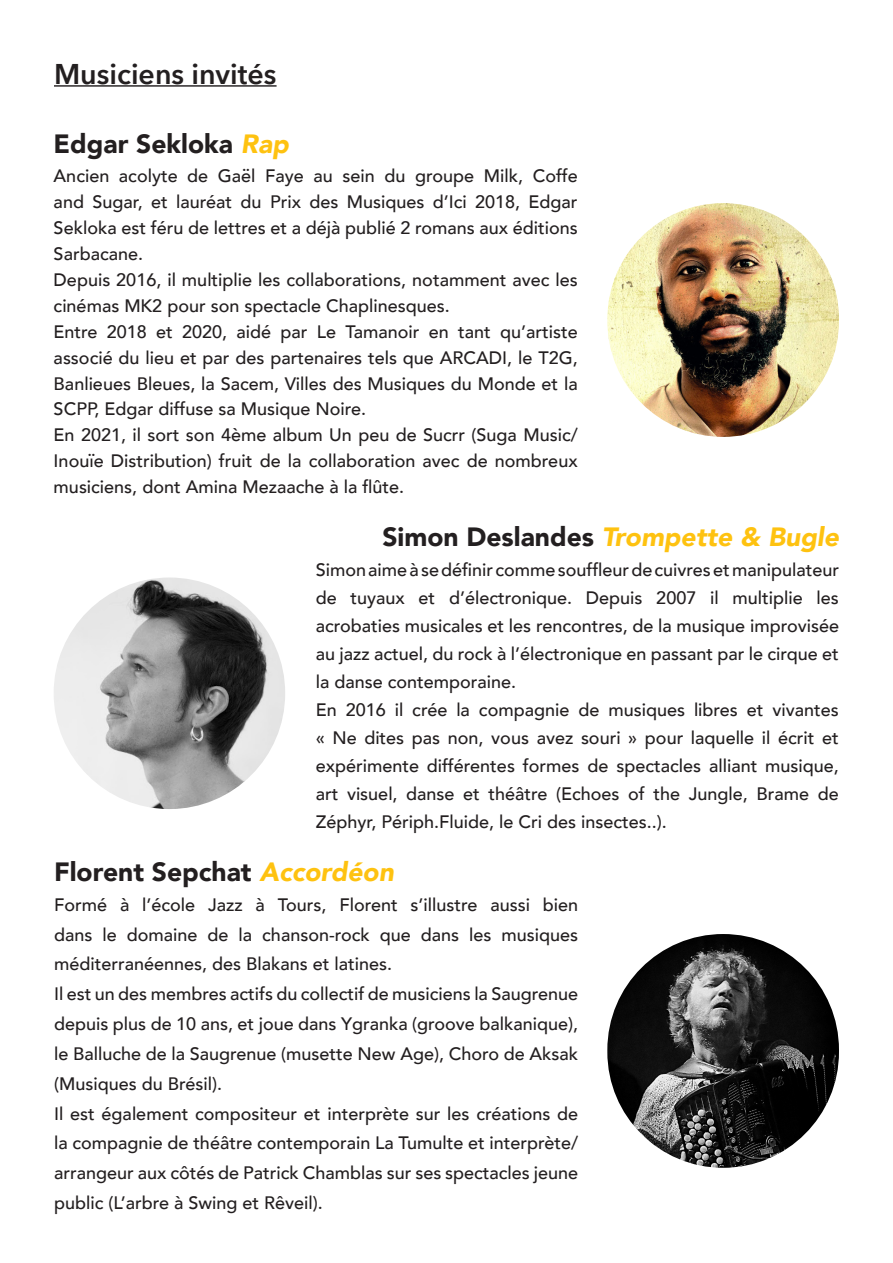
<style>
.page{position:relative;width:893px;height:1263px;background:#fff}
.page>*{position:absolute;margin:0;border:0;box-sizing:border-box;transform-origin:0 0}
.t1{font:600 28.5px "Avenir Next";color:#231f20}
.t2{font:900 26.4px "Avenir";color:#231f20}
.t3{font:italic 900 26.4px "Avenir";color:#fec210}
.t4{font:500 18px/26px "Avenir";color:#231f20;text-align:justify}
.s1{font-style:italic;color:#fec210}
.s2{font-style:normal;color:#231f20}
</style>
<div class="page">
<hr style="left:54px;top:85px;width:223px;height:2px;background:#231f20">
<img style="left:607px;top:203px;width:232px;height:234px;border-radius:116px">
<img style="left:54px;top:577px;width:231px;height:232px;border-radius:116px">
<img style="left:607px;top:934px;width:232px;height:234px;border-radius:116px">
<p class="t1" style="left:54px;top:49px;width:224px">Musiciens invités</p>
<p class="t2" style="left:54px;top:121px;width:237px">Edgar Sekloka <span class="s1">Rap</span></p>
<p class="t4" style="left:54px;top:162px;width:526px">Ancien acolyte de Gaël Faye au sein du groupe Milk, Coffe and Sugar, et lauréat du Prix des Musiques d’Ici 2018, Edgar Sekloka est féru de lettres et a déjà publié 2 romans aux éditions Sarbacane.</p>
<p class="t4" style="left:54px;top:266px;width:526px">Depuis 2016, il multiplie les collaborations, notamment avec les cinémas MK2 pour son spectacle Chaplinesques.</p>
<p class="t4" style="left:54px;top:318px;width:526px">Entre 2018 et 2020, aidé par Le Tamanoir en tant qu’artiste associé du lieu et par des partenaires tels que ARCADI, le T2G, Banlieues Bleues, la Sacem, Villes des Musiques du Monde et la SCPP, Edgar diffuse sa Musique Noire.</p>
<p class="t4" style="left:54px;top:421px;width:526px">En 2021, il sort son 4ème album Un peu de Sucrr (Suga Music/ Inouïe Distribution) fruit de la collaboration avec de nombreux musiciens, dont Amina Mezaache à la flûte.</p>
<p class="t3" style="left:382px;top:515px;width:458px"><span class="s2">Simon Deslandes</span> Trompette &amp; Bugle</p>
<p class="t4" style="left:316px;top:555px;width:525px;line-height:28px">Simonaimeàsedéfinir commesouffleurdecuivresetmanipulateur de tuyaux et d’électronique. Depuis 2007 il multiplie les acrobaties musicales et les rencontres, de la musique improvisée au jazz actuel, du rock à l’électronique en passant par le cirque et la danse contemporaine.</p>
<p class="t4" style="left:316px;top:695px;width:525px;line-height:28px">En 2016 il crée la compagnie de musiques libres et vivantes « Ne dites pas non, vous avez souri » pour laquelle il écrit et expérimente différentes formes de spectacles alliant musique, art visuel, danse et théâtre (Echoes of the Jungle, Brame de Zéphyr, Périph.Fluide, le Cri des insectes..).</p>
<p class="t2" style="left:54px;top:849px;width:341px">Florent Sepchat <span class="s1">Accordéon</span></p>
<p class="t4" style="left:54px;top:889px;width:526px;line-height:29.8px">Formé à l’école Jazz à Tours, Florent s’illustre aussi bien dans le domaine de la chanson-rock que dans les musiques méditerranéennes, des Blakans et latines.</p>
<p class="t4" style="left:54px;top:978px;width:525px;line-height:29.8px">Il est un des membres actifs du collectif de musiciens la Saugrenue depuis plus de 10 ans, et joue dans Ygranka (groove balkanique), le Balluche de la Saugrenue (musette New Age), Choro de Aksak (Musiques du Brésil).</p>
<p class="t4" style="left:54px;top:1097px;width:526px;line-height:29.8px">Il est également compositeur et interprète sur les créations de la compagnie de théâtre contemporain La Tumulte et interprète/ arrangeur aux côtés de Patrick Chamblas sur ses spectacles jeune public (L’arbre à Swing et Rêveil).</p>
</div>
